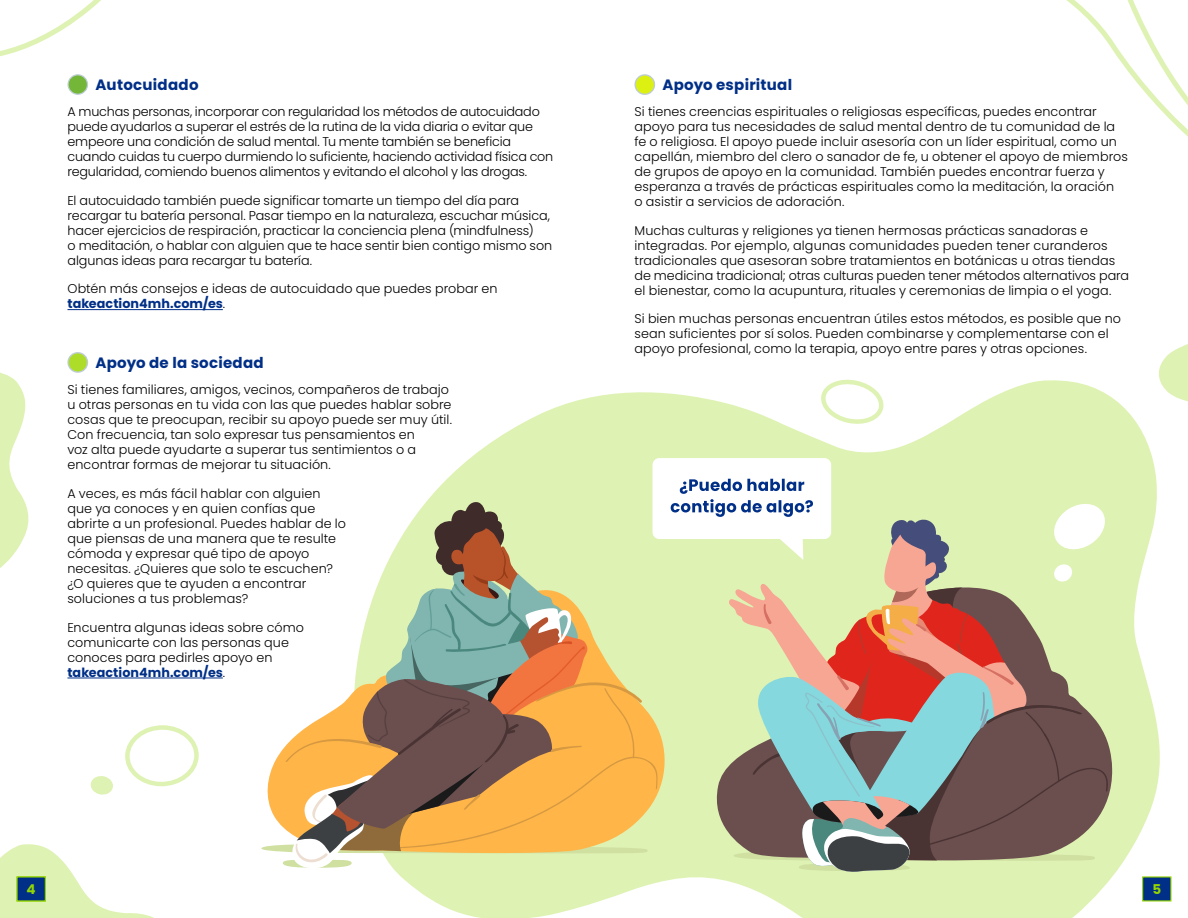
<style>
.page{position:relative;width:1188px;height:918px;background:#fff}
.page>*{position:absolute;margin:0;border:0;box-sizing:border-box;transform-origin:0 0}
.t1{font:700 15px "Poppins";letter-spacing:.015em;color:#002f87}
.t2{font:700 13.5px "Poppins";color:#93d500}
.t3{font:300 12.75px/15px "Poppins";letter-spacing:.005em;color:#000}
.t4{font:300 12.75px/15px "Poppins";letter-spacing:-.015em;color:#000}
.s1{font-weight:700;color:#002f87}
</style>
<div class="page">
<svg style="left:125px;top:725px;width:74px;height:62px"></svg>
<svg style="left:90px;top:776px;width:23px;height:19px"></svg>
<div style="left:1142px;top:876px;width:30px;height:26px;background:#002f87;border:1px solid #93d500"></div>
<svg style="left:396px;top:380px;width:765px;height:538px;fill:#def2b3"></svg>
<svg style="left:0;top:844px;width:154px;height:74px"></svg>
<hr style="left:68px;top:309px;width:155px;height:1px;background:#002f87">
<div style="left:635px;top:75px;width:19px;height:19px;background:#dcf111;border-radius:50%"></div>
<div style="left:634px;top:74px;width:21px;height:21px;border:1px solid #bdccd4;border-radius:50%"></div>
<div style="left:68px;top:353px;width:19px;height:19px;background:#aedd29;border-radius:50%"></div>
<div style="left:67px;top:352px;width:21px;height:21px;border:1px solid #bdccd4;border-radius:50%"></div>
<svg style="left:1155px;top:344px;width:33px;height:94px"></svg>
<svg style="left:0;top:372px;width:29px;height:196px"></svg>
<div style="left:16px;top:876px;width:30px;height:26px;background:#002f87;border:1px solid #93d500"></div>
<svg style="left:816px;top:379px;width:72px;height:47px"></svg>
<svg style="left:0;top:0;width:101px;height:95px"></svg>
<svg style="left:1066px;top:0;width:122px;height:137px"></svg>
<hr style="left:67px;top:678px;width:156px;height:1px;background:#002f87">
<svg style="left:261px;top:458px;width:848px;height:414px"></svg>
<p class="t1" style="left:96px;top:76px;width:104px">Autocuidado</p>
<p class="t4" style="left:68px;top:104px;width:487px">A muchas personas, incorporar con regularidad los métodos de autocuidado puede ayudarlos a superar el estrés de la rutina de la vida diaria o evitar que empeore una condición de salud mental. Tu mente también se beneficia cuando cuidas tu cuerpo durmiendo lo suficiente, haciendo actividad física con regularidad, comiendo buenos alimentos y evitando el alcohol y las drogas.</p>
<p class="t3" style="left:68px;top:193px;width:486px">El autocuidado también puede significar tomarte un tiempo del día para recargar tu batería personal. Pasar tiempo en la naturaleza, escuchar música, hacer ejercicios de respiración, practicar la conciencia plena (mindfulness)<br>o meditación, o hablar con alguien que te hace sentir bien contigo mismo son algunas ideas para recargar tu batería.</p>
<p class="t3" style="left:68px;top:281px;width:432px">Obtén más consejos e ideas de autocuidado que puedes probar en <span class="s1">takeaction4mh.com/es</span>.</p>
<p class="t1" style="left:96px;top:354px;width:170px">Apoyo de la sociedad</p>
<p class="t3" style="left:68px;top:382px;width:386px">Si tienes familiares, amigos, vecinos, compañeros de trabajo u otras personas en tu vida con las que puedes hablar sobre cosas que te preocupan, recibir su apoyo puede ser muy útil.<br>Con frecuencia, tan solo expresar tus pensamientos en<br>voz alta puede ayudarte a superar tus sentimientos o a encontrar formas de mejorar tu situación.</p>
<p class="t3" style="left:67px;top:486px;width:280px">A veces, es más fácil hablar con alguien que ya conoces y en quien confías que abrirte a un profesional. Puedes hablar de lo que piensas de una manera que te resulte cómoda y expresar qué tipo de apoyo necesitas. ¿Quieres que solo te escuchen? ¿O quieres que te ayuden a encontrar soluciones a tus problemas?</p>
<p class="t3" style="left:67px;top:620px;width:238px">Encuentra algunas ideas sobre cómo comunicarte con las personas que conoces para pedirles apoyo en <span class="s1">takeaction4mh.com/es</span>.</p>
<p class="t2" style="left:27px;top:882px;width:11px">4</p>
<p class="t1" style="left:663px;top:76px;width:131px">Apoyo espiritual</p>
<p class="t3" style="left:635px;top:105px;width:495px">Si tienes creencias espirituales o religiosas específicas, puedes encontrar apoyo para tus necesidades de salud mental dentro de tu comunidad de la fe o religiosa. El apoyo puede incluir asesoría con un líder espiritual, como un capellán, miembro del clero o sanador de fe, u obtener el apoyo de miembros de grupos de apoyo en la comunidad. También puedes encontrar fuerza y esperanza a través de prácticas espirituales como la meditación, la oración<br>o asistir a servicios de adoración.</p>
<p class="t3" style="left:635px;top:223px;width:496px">Muchas culturas y religiones ya tienen hermosas prácticas sanadoras e integradas. Por ejemplo, algunas comunidades pueden tener curanderos tradicionales que asesoran sobre tratamientos en botánicas u otras tiendas de medicina tradicional; otras culturas pueden tener métodos alternativos para el bienestar, como la acupuntura, rituales y ceremonias de limpia o el yoga.</p>
<p class="t3" style="left:635px;top:311px;width:488px">Si bien muchas personas encuentran útiles estos métodos, es posible que no sean suficientes por sí solos. Pueden combinarse y complementarse con el apoyo profesional, como la terapia, apoyo entre pares y otras opciones.</p>
<p class="t2" style="left:1152px;top:882px;width:10px">5</p>
</div>
